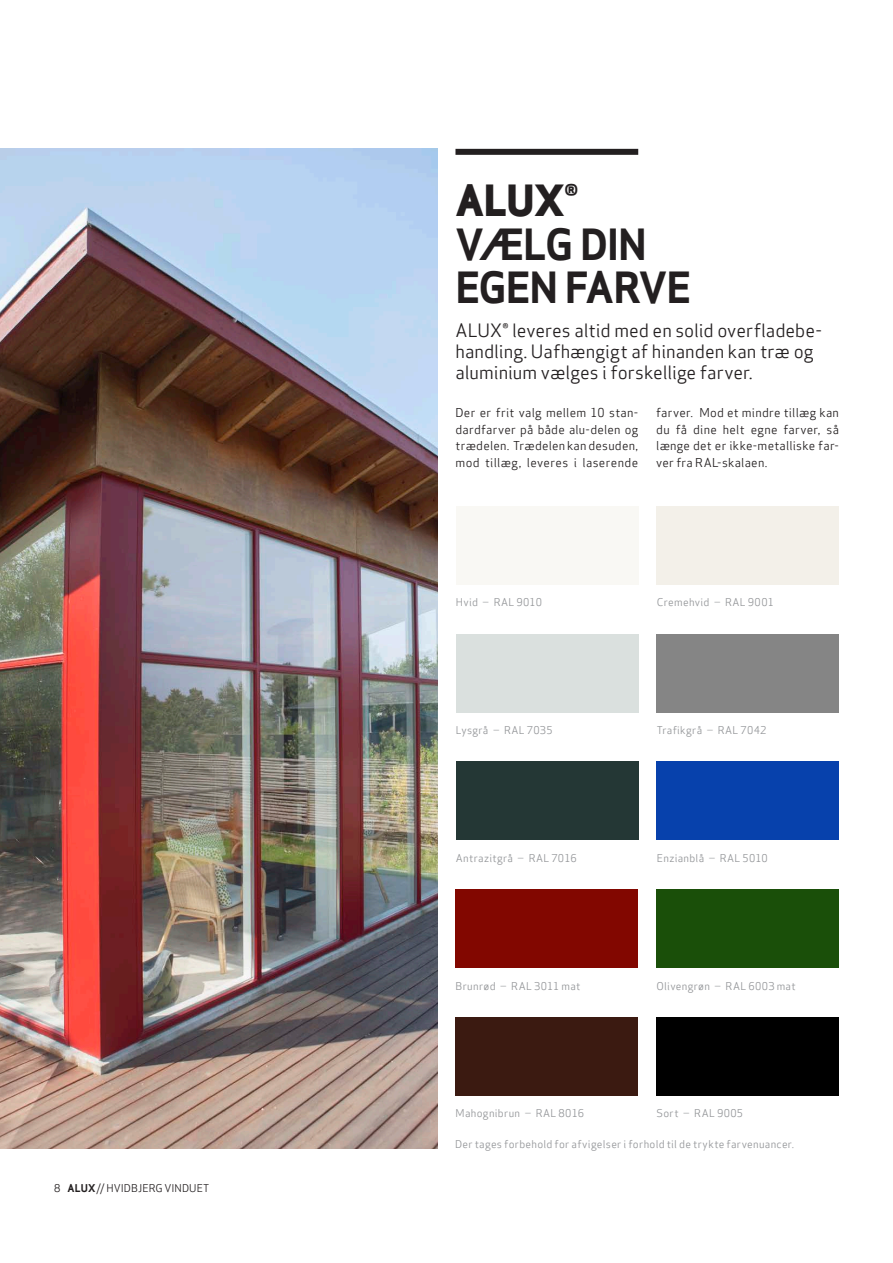
<style>
.page{position:relative;width:893px;height:1263px;background:#fff}
.page>*{position:absolute;margin:0;border:0;box-sizing:border-box;transform-origin:0 0}
.SORT_-_Overskrift{font:42px/43.5px "Apex Sans Bold T";letter-spacing:-.03em;color:#231f20}
.SORT_-_Overskrift-2{font:42px "Apex Sans Extra Bold C";color:#231f20}
.SORT_-_Manchet{font:18px/21px "Apex Sans Book T";color:#231f20}
.SORT_-_Brødtekst{font:12px/16.5px "Apex Sans Book T";letter-spacing:.02em;color:#231f20;text-align:justify}
.GRÅ_-_Billedetekst{font:10.5px "Apex Sans Book T";letter-spacing:.03em;color:#939598}
.t1{font:10.5px "Apex Sans Book T";letter-spacing:.005em;color:#231f20}
.s1{font-family:"Apex Sans Bold T"}
.s2{font-family:"Roboto Slab";font-weight:300}
</style>
<div class="page">
<div style="left:455px;top:149px;width:183px;height:6px;background:#231f20"></div>
<div style="left:456px;top:506px;width:183px;height:78px;background:#f9f8f4"></div>
<div style="left:657px;top:506px;width:182px;height:78px;background:#f3f0e9"></div>
<div style="left:455px;top:890px;width:183px;height:78px;background:#820700"></div>
<div style="left:656px;top:890px;width:183px;height:78px;background:#1a4f09"></div>
<div style="left:456px;top:634px;width:183px;height:78px;background:#dae0de"></div>
<div style="left:657px;top:634px;width:182px;height:78px;background:#858585"></div>
<div style="left:455px;top:1018px;width:183px;height:78px;background:#3b1a11"></div>
<div style="left:656px;top:1018px;width:183px;height:78px;background:#000"></div>
<div style="left:456px;top:762px;width:183px;height:78px;background:#243735"></div>
<div style="left:657px;top:762px;width:182px;height:78px;background:#0741ac"></div>
<img style="left:0;top:149px;width:437px;height:999px">
<p class="t1" style="left:54px;top:1181px;width:157px">8 <span class="s1">ALUX</span>// HVIDBJERG VINDUET</p>
<p class="SORT_-_Overskrift-2" style="left:455px;top:173px;width:125px">ALUX®</p>
<p class="SORT_-_Overskrift" style="left:455px;top:222px;width:237px">VÆLG DIN<br>EGEN FARVE</p>
<p class="SORT_-_Manchet" style="left:455px;top:319px;width:368px">ALUX® leveres altid med en solid overfladebe&shy;handling. Uafhængigt af hinanden kan træ og aluminium vælges i forskellige farver.</p>
<p class="SORT_-_Brødtekst" style="left:455px;top:404px;width:184px">Der er frit valg mellem 10 stan&shy;dardfarver på både alu-delen og trædelen. Trædelen kan desuden, mod tillæg, leveres i laserende</p>
<p class="SORT_-_Brødtekst" style="left:656px;top:404px;width:184px">farver. Mod et mindre tillæg kan du få dine helt egne farver, så længe det er ikke-metalliske far&shy;ver fra RAL-skalaen.</p>
<p class="GRÅ_-_Billedetekst" style="left:456px;top:595px;width:88px">Hvid <span class="s2">–</span> RAL 9010</p>
<p class="GRÅ_-_Billedetekst" style="left:657px;top:595px;width:119px">Cremehvid <span class="s2">–</span> RAL 9001</p>
<p class="GRÅ_-_Billedetekst" style="left:456px;top:723px;width:98px">Lysgrå <span class="s2">–</span> RAL 7035</p>
<p class="GRÅ_-_Billedetekst" style="left:657px;top:723px;width:111px">Trafikgrå <span class="s2">–</span> RAL 7042</p>
<p class="GRÅ_-_Billedetekst" style="left:456px;top:851px;width:122px">Antrazitgrå <span class="s2">–</span> RAL 7016</p>
<p class="GRÅ_-_Billedetekst" style="left:657px;top:851px;width:113px">Enzianblå <span class="s2">–</span> RAL 5010</p>
<p class="GRÅ_-_Billedetekst" style="left:456px;top:979px;width:126px">Brunrød <span class="s2">–</span> RAL 3011 mat</p>
<p class="GRÅ_-_Billedetekst" style="left:657px;top:979px;width:141px">Olivengrøn <span class="s2">–</span> RAL 6003 mat</p>
<p class="GRÅ_-_Billedetekst" style="left:657px;top:1107px;width:88px">Sort <span class="s2">–</span> RAL 9005</p>
<p class="GRÅ_-_Billedetekst" style="left:455px;top:1137px;width:340px">Der tages forbehold for afvigelser i forhold til de trykte farvenuancer.</p>
<p class="GRÅ_-_Billedetekst" style="left:456px;top:1107px;width:130px">Mahognibrun <span class="s2">–</span> RAL 8016</p>
</div>
